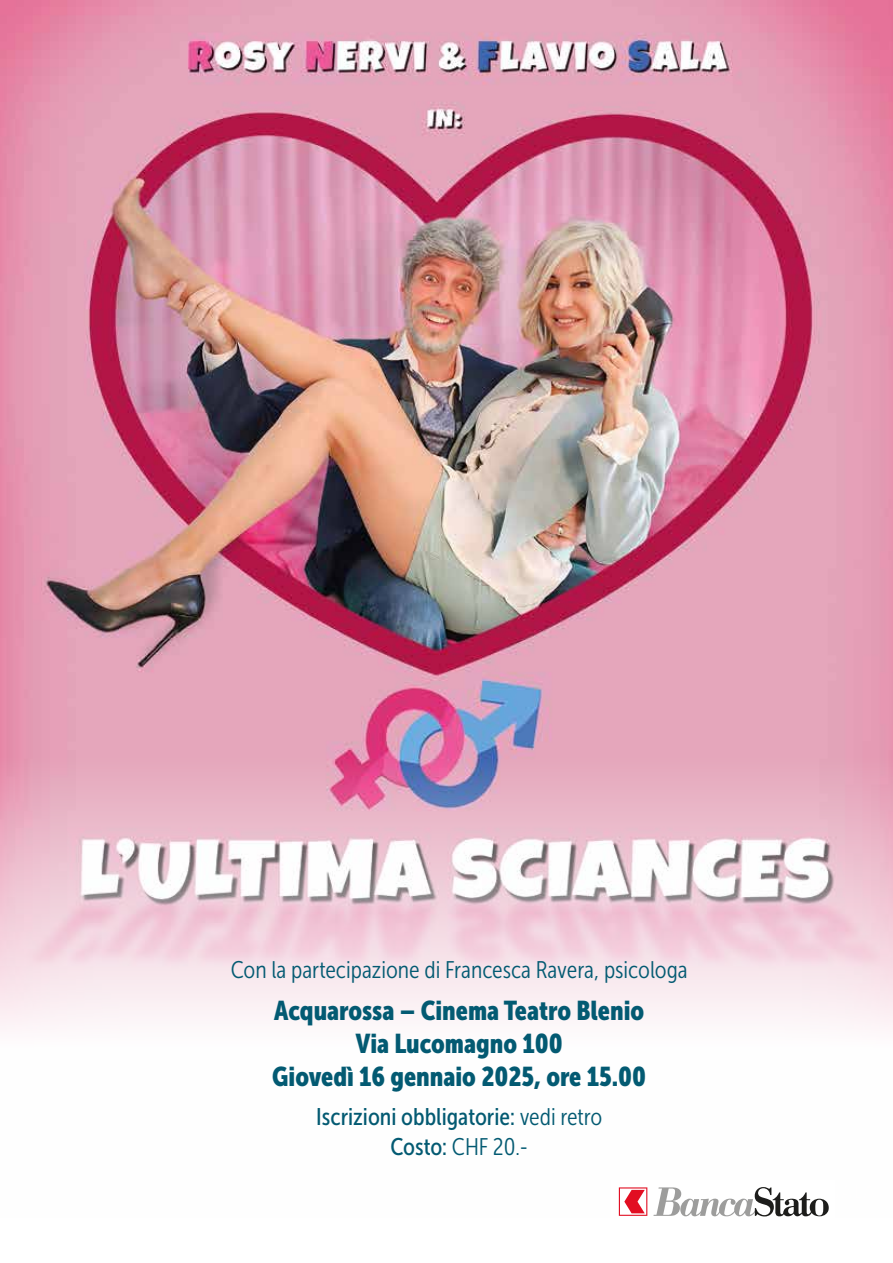
<style>
.page{position:relative;width:893px;height:1263px;background:#fff}
.page>*{position:absolute;margin:0;border:0;box-sizing:border-box;transform-origin:0 0}
.t1{font:27px/33px "Museo Sans Cond 900";color:#035a72;text-align:center}
.t2{font:24px "Museo Sans Cond 300";color:#035a72}
.t3{font:24px "Museo Sans Cond 500";color:#035a72}
.s1{font-family:"Museo Sans Cond 300"}
.s2{font-family:"Museo Sans Cond 500"}
</style>
<div class="page">
<img style="left:0;top:0;width:893px;height:1029px">
<svg style="left:653px;top:1187px;width:176px;height:29px"></svg>
<svg style="left:619px;top:1187px;width:28px;height:29px"></svg>
<p class="t2" style="left:231px;top:957px;width:458px">Con la partecipazione di Francesca Ravera, psicologa</p>
<p class="t1" style="left:272px;top:994px;width:375px">Acquarossa – Cinema Teatro Blenio<br>Via Lucomagno 100<br>Giovedì 16 gennaio 2025, ore 15.00</p>
<p class="t3" style="left:316px;top:1104px;width:287px">Iscrizioni obbligatorie: <span class="s1">vedi retro</span></p>
<p class="t2" style="left:390px;top:1134px;width:139px"><span class="s2">Costo:</span> CHF 20.-</p>
</div>
